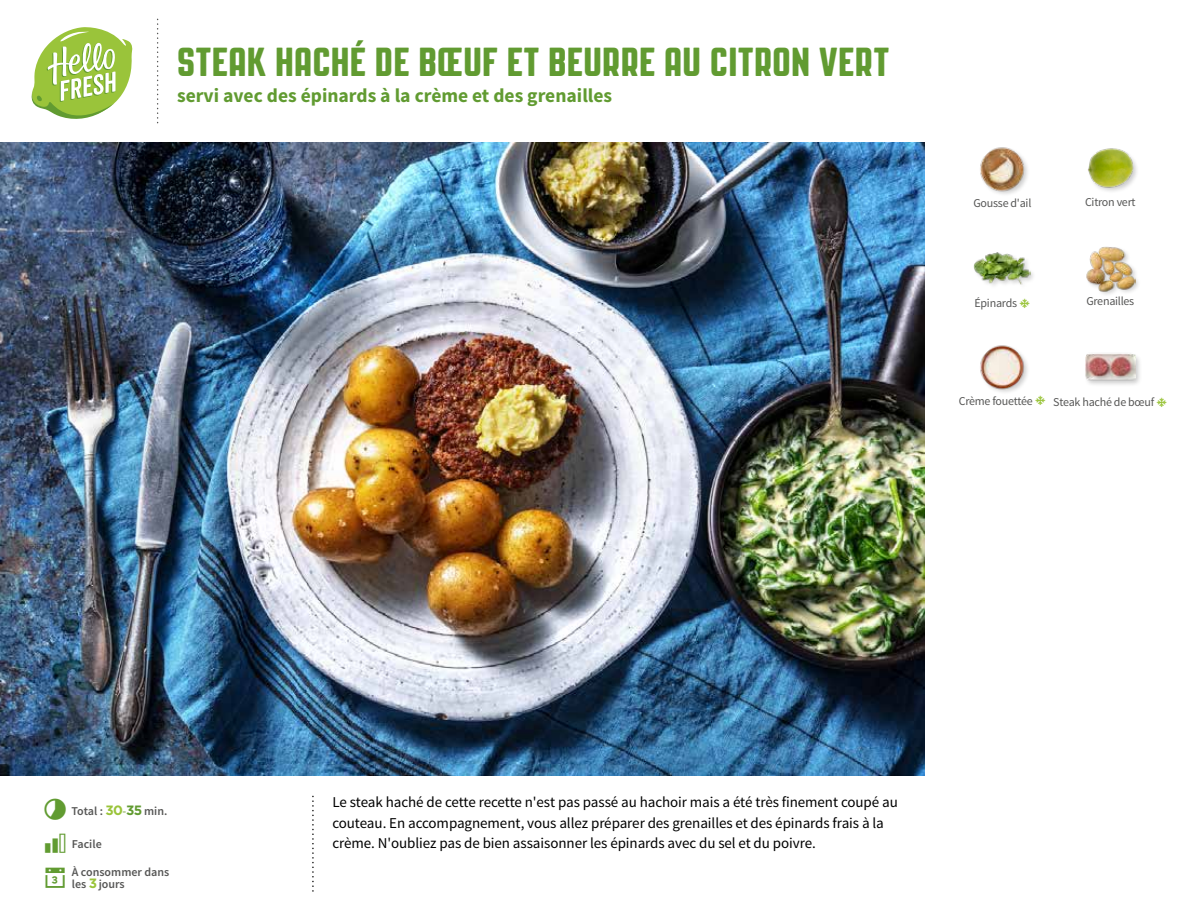
<style>
.page{position:relative;width:1188px;height:918px;background:#fff}
.page>*{position:absolute;margin:0;border:0;box-sizing:border-box;transform-origin:0 0}
.t1{font:40.5px "PAG Revolucion";letter-spacing:-.005em;color:#619b31}
.t2{font:25.5px "hellofresh icon font";color:#619b31}
.t3{font:700 19.5px "Source Sans Pro";color:#619b31}
.t4{font:15px/20.5px "Source Sans Pro";letter-spacing:-.005em;color:#000}
.t5{font:12px "Source Sans Pro";letter-spacing:-.02em;color:#575756}
.t6{font:600 12px/12.9px "Source Sans Pro";color:#575756}
.s1{font-family:"Gotham";font-weight:700;font-size:13.5px;color:#9ac43a}
.s2{color:#87ac54}
.s3{font-family:"Gotham";font-weight:700;font-size:13.5px;color:#619b31}
</style>
<div class="page">
<svg style="left:31px;top:27px;width:102px;height:92px"></svg>
<img style="left:0;top:142px;width:925px;height:634px">
<div style="left:1087px;top:148px;width:53px;height:46px;background:#000;opacity:.2"></div>
<img style="left:1087px;top:148px;width:48px;height:46px">
<div style="left:1084px;top:353px;width:59px;height:35px;background:#000;opacity:.2"></div>
<img style="left:1085px;top:353px;width:50px;height:35px">
<div style="left:1086px;top:246px;width:55px;height:52px;background:#000;opacity:.2"></div>
<img style="left:1086px;top:246px;width:49px;height:47px">
<img style="left:980px;top:147px;width:48px;height:47px">
<img style="left:980px;top:345px;width:48px;height:47px">
<div style="left:973px;top:251px;width:64px;height:40px;background:#000;opacity:.2"></div>
<img style="left:973px;top:251px;width:57px;height:40px">
<h1 class="t1" style="left:177px;top:39px;width:714px">STEAK HACHÉ DE BŒUF ET BEURRE AU CITRON VERT</h1>
<h3 class="t3" style="left:177px;top:83px;width:437px">servi avec des épinards à la crème et des grenailles</h3>
<p class="t5" style="left:973px;top:195px;width:59px">Gousse d'ail</p>
<p class="t5" style="left:1085px;top:195px;width:52px">Citron vert</p>
<p class="t5" style="left:974px;top:296px;width:44px">Épinards</p>
<p class="t5" style="left:1086px;top:294px;width:49px">Grenailles</p>
<p class="t5" style="left:959px;top:393px;width:76px">Crème fouettée</p>
<p class="t5" style="left:1053px;top:395px;width:103px">Steak haché de bœuf</p>
<p class="t6" style="left:71px;top:805px;width:98px">Total : <span class="s1">30</span><span class="s2">-</span><span class="s3">35</span> min.</p>
<p class="t4" style="left:332px;top:792px;width:567px">Le steak haché de cette recette n'est pas passé au hachoir mais a été très finement coupé au couteau. En accompagnement, vous allez préparer des grenailles et des épinards frais à la</p>
<p class="t6" style="left:72px;top:838px;width:31px">Facile</p>
<p class="t4" style="left:332px;top:833px;width:485px">crème. N'oubliez pas de bien assaisonner les épinards avec du sel et du poivre.</p>
<p class="t6" style="left:72px;top:865px;width:99px">À consommer dans les <span class="s1">3</span> jours</p>
<h2 class="t2" style="left:43px;top:866px;width:27px">▪</h2>
</div>
